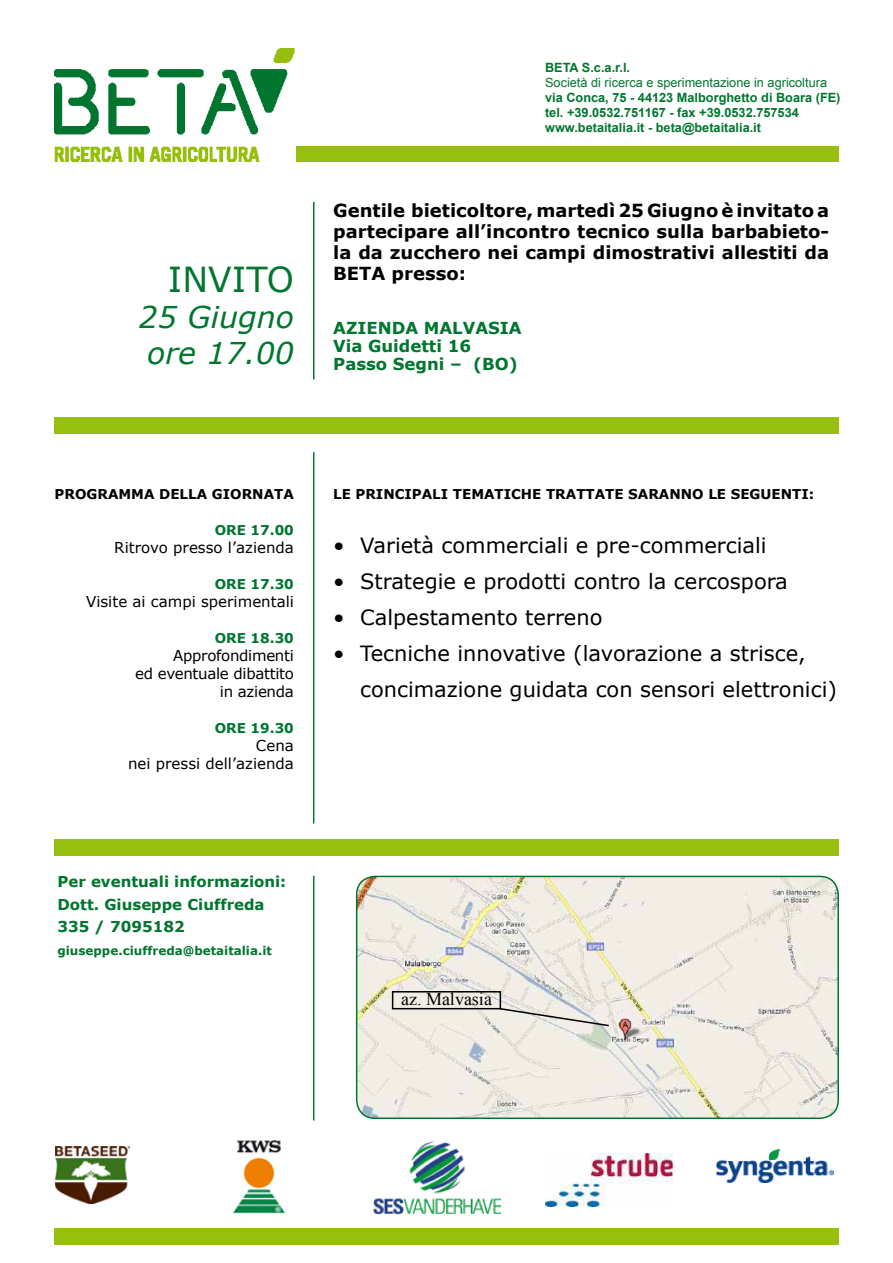
<style>
.page{position:relative;width:893px;height:1263px;background:#fff}
.page>*{position:absolute;margin:0;border:0;box-sizing:border-box;transform-origin:0 0}
.t1{font:34.5px "Verdana";color:#00762f}
.t2{font:italic 30px/36px "Verdana";color:#00762f}
.t3{font:21px/36px "Verdana";color:#000}
.t4{font:700 18px/21px "Verdana";color:#000;text-align:justify}
.t5{font:18px "Times New Roman";color:#000}
.t6{font:700 16.5px/18px "Verdana";color:#00762f}
.t7{font:15px/18px "Verdana";color:#000;text-align:right}
.t8{font:700 15px/22.5px "Verdana";color:#00762f}
.t9{font:15px/18px "Verdana";letter-spacing:-.02em;color:#000;text-align:right}
.t10{font:700 13.5px "Verdana";color:#000}
.t11{font:700 13.5px "Verdana";color:#00762f}
.t12{font:700 12.75px/15px "Arial";color:#00762f}
.t13{font:12.75px "Arial";color:#00762f}
.t14{font:700 12px "Verdana";color:#00762f}
</style>
<div class="page">
<img style="left:717px;top:1149px;width:117px;height:33px">
<img style="left:357px;top:876px;width:481px;height:242px">
<div style="left:356px;top:876px;width:483px;height:243px;border:2px solid #00762f;border-radius:18px"></div>
<div style="left:54px;top:417px;width:785px;height:17px;background:#97bf0d"></div>
<div style="left:54px;top:839px;width:785px;height:17px;background:#97bf0d"></div>
<div style="left:294px;top:147px;width:545px;height:15px;background:#97bf0d"></div>
<hr style="left:313px;top:202px;width:1px;height:177px;background:#00762f">
<hr style="left:313px;top:452px;width:1px;height:371px;background:#00762f">
<hr style="left:313px;top:876px;width:1px;height:244px;background:#00762f">
<img style="left:54px;top:49px;width:241px;height:113px">
<div style="left:54px;top:1228px;width:785px;height:17px;background:#97bf0d"></div>
<div style="left:392px;top:991px;width:109px;height:18px;border:2px solid #000"></div>
<svg style="left:498px;top:1007px;width:112px;height:20px;background:#d9d7d2"></svg>
<img style="left:545px;top:1154px;width:128px;height:52px">
<img style="left:56px;top:1146px;width:73px;height:57px">
<img style="left:373px;top:1142px;width:128px;height:73px">
<img style="left:232px;top:1140px;width:54px;height:74px">
<h1 class="t1" style="left:168px;top:256px;width:127px">INVITO</h1>
<h2 class="t2" style="left:139px;top:299px;width:157px">25 Giugno ore 17.00</h2>
<p class="t12" style="left:545px;top:60px;width:87px">BETA S.c.a.r.l.</p>
<p class="t13" style="left:545px;top:74px;width:284px">Società di ricerca e sperimentazione in agricoltura</p>
<p class="t12" style="left:545px;top:90px;width:297px">via Conca, 75 - 44123 Malborghetto di Boara (FE) tel. +39.0532.751167 - fax +39.0532.757534 www.betaitalia.it - beta@betaitalia.it</p>
<p class="t4" style="left:333px;top:200px;width:497px">Gentile bieticoltore, martedì 25 Giugno è invitato a partecipare all’incontro tecnico sulla barbabieto&shy;la da zucchero nei campi dimostrativi allestiti da BETA presso:</p>
<p class="t6" style="left:333px;top:319px;width:190px">AZIENDA MALVASIA<br>Via Guidetti 16<br>Passo Segni – (BO)</p>
<p class="t10" style="left:55px;top:484px;width:66px">Prog ramma</p>
<p class="t10" style="left:159px;top:484px;width:11px">della</p>
<p class="t10" style="left:212px;top:484px;width:11px">gio</p>
<p class="t10" style="left:242px;top:484px;width:22px">rnata</p>
<p class="t11" style="left:215px;top:520px;width:81px">ORE 17.00</p>
<p class="t7" style="left:114px;top:538px;width:181px">Ritrovo presso l’azienda</p>
<p class="t11" style="left:215px;top:574px;width:81px">ORE 17.30</p>
<p class="t7" style="left:86px;top:592px;width:209px">Visite ai campi sperimentali</p>
<p class="t11" style="left:215px;top:628px;width:81px">ORE 18.30</p>
<p class="t9" style="left:135px;top:646px;width:160px">Approfondimenti<br>ed eventuale dibattito in azienda</p>
<p class="t11" style="left:215px;top:718px;width:81px">ORE 19.30</p>
<p class="t7" style="left:128px;top:736px;width:167px">Cena<br>nei pressi dell’azienda</p>
<p class="t10" style="left:333px;top:484px;width:53px">le principali</p>
<p class="t10" style="left:453px;top:484px;width:11px">tematic</p>
<p class="t10" style="left:521px;top:484px;width:56px">he trattate</p>
<p class="t10" style="left:628px;top:484px;width:187px">SARANNO le SEGUENTI:</p>
<p class="t3" style="left:333px;top:527px;width:435px">• Varietà commerciali e pre-commerciali</p>
<p class="t3" style="left:333px;top:563px;width:456px">• Strategie e prodotti contro la cercospora</p>
<p class="t3" style="left:333px;top:599px;width:271px">• Calpestamento terreno</p>
<p class="t3" style="left:360px;top:635px;width:478px;text-indent:-27px">• Tecniche innovative (lavorazione a strisce, concimazione guidata con sensori elettronici)</p>
<p class="t8" style="left:57px;top:870px;width:230px">Per eventuali informazioni:<br>Dott. Giuseppe Ciuffreda<br>335 / 7095182</p>
<p class="t14" style="left:57px;top:942px;width:216px">giuseppe.ciuffreda@betaitalia.it</p>
<p class="t5" style="left:401px;top:987px;width:92px">az. Malvasia</p>
</div>
